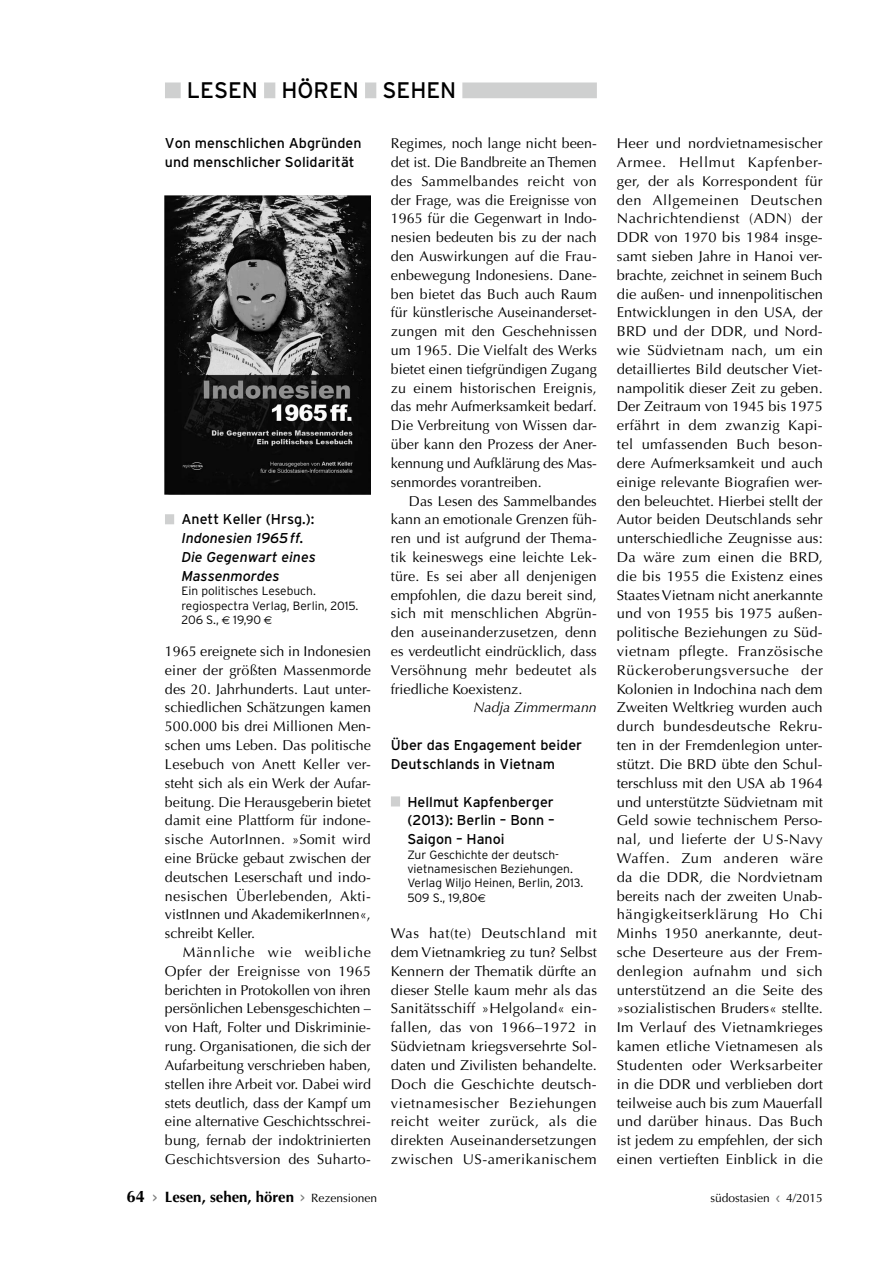
<style>
.page{position:relative;width:893px;height:1263px;background:#fff}
.page>*{position:absolute;margin:0;border:0;box-sizing:border-box;transform-origin:0 0}
.Spezial_mit_Linie{font:22.5px "Interstate";color:#000}
.t1{font:700 15px "Optima LT Std";color:#000}
.Body_1{font:14.25px/18.8px "Optima LT Std";letter-spacing:.015em;color:#000;text-align:justify}
.Body{font:14.25px/18.8px "Optima LT Std";color:#000;text-align:justify}
.Titel{font:italic 14.25px/18.8px "Interstate";color:#000}
.Zwischen{font:14.25px/18.8px "Interstate";color:#000}
.Titel-2{font:14.25px/18.8px "Interstate";color:#000;text-align:justify}
.Zwischen_-A{font:14.25px/18.8px "Interstate";color:#000}
.Body-2{font:italic 14.25px "Optima LT Std";color:#000}
.Bilbio{font:300 12px/14.4px "Interstate";color:#000}
.t2{font:12px "Optima LT Std";color:#000}
.s1{font-family:"Euro Sans";font-weight:400;font-size:11.25px}
.s2{font-style:normal}
.s3{font-size:16.5px}
.s4{font-family:"Interstate Regular 2";font-weight:400;font-size:12px;color:#7a7b7a}
.s5{font-family:"Interstate";font-weight:400;font-size:12px;color:#7a7b7a}
.s6{font-weight:400;font-size:12px}
.s7{font-family:"Interstate";color:#7a7b7a}
</style>
<div class="page">
<div style="left:165px;top:82px;width:432px;height:16px;background:#cfd0d0"></div>
<div style="left:181px;top:82px;width:83px;height:20px;background:#fff"></div>
<div style="left:275px;top:82px;width:90px;height:20px;background:#fff"></div>
<div style="left:376px;top:82px;width:86px;height:20px;background:#fff"></div>
<div style="left:165px;top:514px;width:9px;height:10px;background:#cfd0d0"></div>
<div style="left:391px;top:796px;width:9px;height:10px;background:#cfd0d0"></div>
<img style="left:165px;top:195px;width:206px;height:299px">
<p class="Spezial_mit_Linie" style="left:187px;top:78px;width:271px">LESEN HÖREN SEHEN</p>
<p class="Zwischen" style="left:165px;top:134px;width:198px">Von menschlichen Abgründen und menschlicher Solidarität</p>
<p class="Body" style="left:391px;top:134px;width:207px">Regimes, noch lange nicht been&shy;det ist. Die Bandbreite an Themen des Sammelbandes reicht von der Frage, was die Ereignisse von 1965 für die Gegenwart in Indo&shy;nesien bedeuten bis zu der nach den Auswirkungen auf die Frau&shy;enbewegung Indonesiens. Dane&shy;ben bietet das Buch auch Raum für künstlerische Auseinanderset&shy;zungen mit den Geschehnissen um 1965. Die Vielfalt des Werks bietet einen tiefgründigen Zugang zu einem historischen Ereignis, das mehr Aufmerksamkeit bedarf.<br>Die Verbreitung von Wissen dar&shy;über kann den Prozess der Aner&shy;kennung und Aufklärung des Mas&shy;senmordes vorantreiben.</p>
<p class="Body" style="left:391px;top:491px;width:207px;text-indent:18px">Das Lesen des Sammelbandes kann an emotionale Grenzen füh&shy;ren und ist aufgrund der Thema&shy;tik keineswegs eine leichte Lek&shy;türe. Es sei aber all denjenigen empfohlen, die dazu bereit sind, sich mit menschlichen Abgrün&shy;den auseinanderzusetzen, denn es verdeutlicht eindrücklich, dass Versöhnung mehr bedeutet als friedliche Koexistenz.</p>
<p class="Body-2" style="left:473px;top:699px;width:125px">Nadja Zimmermann</p>
<p class="Zwischen_-A" style="left:391px;top:735px;width:193px">Über das Engagement beider<br>Deutschlands in Vietnam</p>
<p class="Titel-2" style="left:407px;top:792px;width:149px">Hellmut Kapfenberger (2013): Berlin – Bonn – Saigon – Hanoi</p>
<p class="Bilbio" style="left:407px;top:847px;width:177px">Zur Geschichte der deutsch&shy;vietnamesischen Beziehungen.<br>Verlag Wiljo Heinen, Berlin, 2013.<br>509 S., 19,80<span class="s1">€</span></p>
<p class="Body_1" style="left:391px;top:924px;width:208px">Was hat(te) Deutschland mit dem Vietnamkrieg zu tun? Selbst Kennern der Thematik dürfte an dieser Stelle kaum mehr als das Sanitätsschiff »Helgoland« ein&shy;fallen, das von 1966–1972 in Südvietnam kriegsversehrte Sol&shy;daten und Zivilisten behandelte.<br>Doch die Geschichte deutsch&shy;vietnamesischer Beziehungen reicht weiter zurück, als die direkten Auseinandersetzungen zwischen US-amerikanischem</p>
<p class="Titel" style="left:181px;top:510px;width:136px"><span class="s2">Anett Keller (Hrsg.):<br></span>Indonesien 1965ff.<br>Die Gegenwart eines<br>Massenmordes</p>
<p class="Bilbio" style="left:181px;top:584px;width:179px">Ein politisches Lesebuch. regiospectra Verlag, Berlin, 2015.<br>206 S., <span class="s1">€</span> 19,90 <span class="s1">€</span></p>
<p class="Body_1" style="left:165px;top:642px;width:208px">1965 ereignete sich in Indonesien einer der größten Massenmorde des 20. Jahrhunderts. Laut unter&shy;schiedlichen Schätzungen kamen 500.000 bis drei Millionen Men&shy;schen ums Leben. Das politische Lesebuch von Anett Keller ver&shy;steht sich als ein Werk der Aufar&shy;beitung. Die Herausgeberin bietet damit eine Plattform für indone&shy;sische AutorInnen. »Somit wird eine Brücke gebaut zwischen der deutschen Leserschaft und indo&shy;nesischen Überlebenden, Akti&shy;vistInnen und AkademikerInnen«, schreibt Keller.</p>
<p class="Body" style="left:165px;top:943px;width:208px;text-indent:18px">Männliche wie weibliche Opfer der Ereignisse von 1965 berichten in Protokollen von ihren persönlichen Lebensgeschichten – von Haft, Folter und Diskriminie&shy;rung. Organisationen, die sich der Aufarbeitung verschrieben haben, stellen ihre Arbeit vor. Dabei wird stets deutlich, dass der Kampf um eine alternative Geschichtsschrei&shy;bung, fernab der indoktrinierten Geschichtsversion des Suharto-</p>
<p class="Body_1" style="left:617px;top:134px;width:208px">Heer und nordvietnamesischer Armee. Hellmut Kapfenber&shy;ger, der als Korrespondent für den Allgemeinen Deutschen Nachrichtendienst (ADN) der DDR von 1970 bis 1984 insge&shy;samt sieben Jahre in Hanoi ver&shy;brachte, zeichnet in seinem Buch die außen- und innenpolitischen Entwicklungen in den USA, der BRD und der DDR, und Nord&shy;wie Südvietnam nach, um ein detailliertes Bild deutscher Viet&shy;nampolitik dieser Zeit zu geben.<br>Der Zeitraum von 1945 bis 1975 erfährt in dem zwanzig Kapi&shy;tel umfassenden Buch beson&shy;dere Aufmerksamkeit und auch einige relevante Biografien wer&shy;den beleuchtet. Hierbei stellt der Autor beiden Deutschlands sehr unterschiedliche Zeugnisse aus:<br>Da wäre zum einen die BRD, die bis 1955 die Existenz eines Staates Vietnam nicht anerkannte und von 1955 bis 1975 außen&shy;politische Beziehungen zu Süd&shy;vietnam pflegte. Französische Rückeroberungsversuche der Kolonien in Indochina nach dem Zweiten Weltkrieg wurden auch durch bundesdeutsche Rekru&shy;ten in der Fremdenlegion unter&shy;stützt. Die BRD übte den Schul&shy;terschluss mit den USA ab 1964 und unterstützte Südvietnam mit Geld sowie technischem Perso&shy;nal, und lieferte der U S-Navy Waffen. Zum anderen wäre da die DDR, die Nordvietnam bereits nach der zweiten Unab&shy;hängigkeitserklärung Ho Chi Minhs 1950 anerkannte, deut&shy;sche Deserteure aus der Frem&shy;denlegion aufnahm und sich unterstützend an die Seite des »sozialistischen Bruders« stellte.<br>Im Verlauf des Vietnamkrieges kamen etliche Vietnamesen als Studenten oder Werksarbeiter in die DDR und verblieben dort teilweise auch bis zum Mauerfall und darüber hinaus. Das Buch ist jedem zu empfehlen, der sich einen vertieften Einblick in die</p>
<p class="t1" style="left:127px;top:1188px;width:252px"><span class="s3">64</span> <span class="s4">&gt;</span> Lesen, sehen, hören <span class="s5">&gt;</span> <span class="s6">Rezensionen</span></p>
<p class="t2" style="left:710px;top:1190px;width:114px">südostasien <span class="s7">‹</span> 4/2015</p>
</div>
